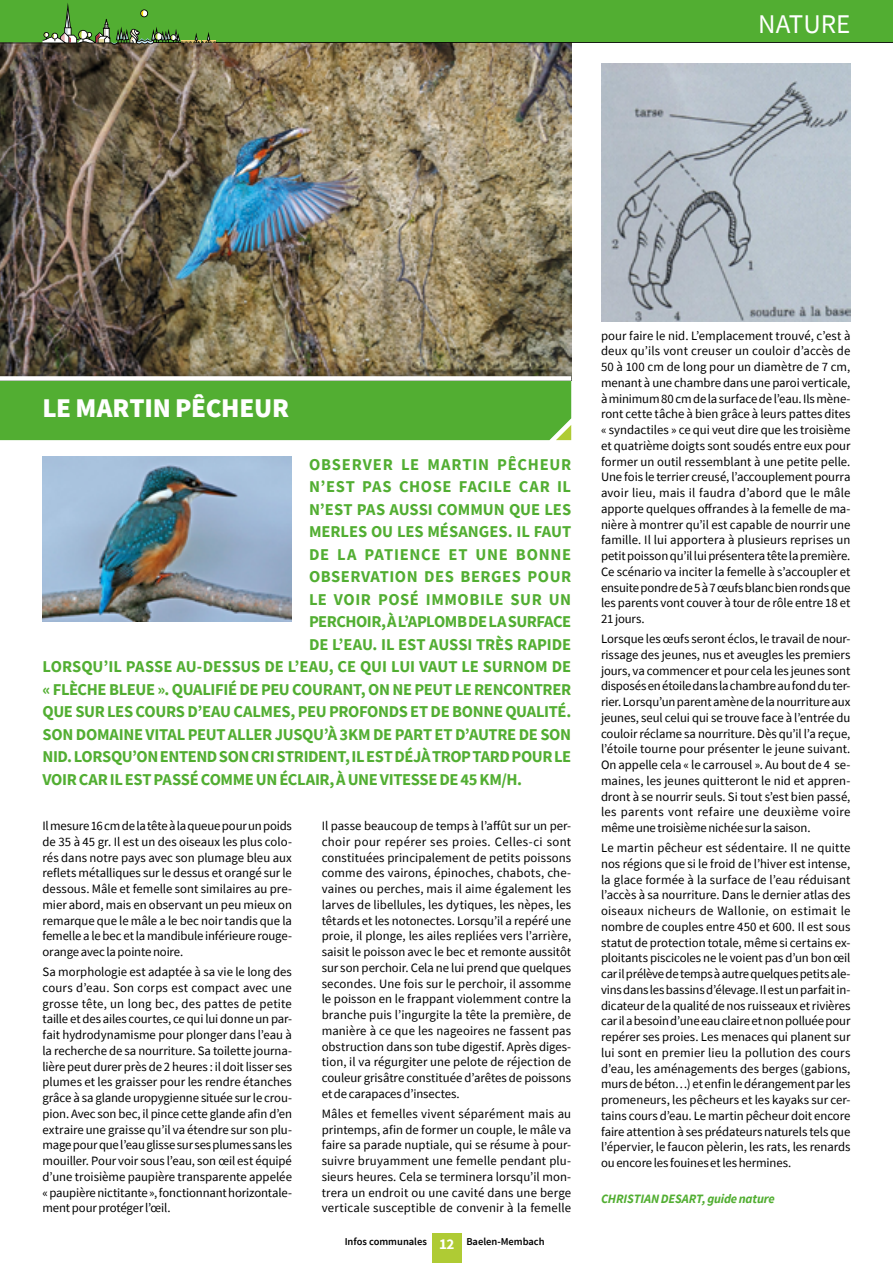
<style>
.page{position:relative;width:893px;height:1263px;background:#fff}
.page>*{position:absolute;margin:0;border:0;box-sizing:border-box;transform-origin:0 0}
.Texte_INFOS{font:900 27px "Source Sans Pro";letter-spacing:-.01em;color:#fff}
.t1{font:27px "Source Sans Pro";color:#fff}
.Chapeau_NATURE{font:700 16.5px "Source Sans Pro";letter-spacing:-.015em;color:#52ae32}
.Chapeau_NATURE-2{font:700 16.5px "Source Sans Pro";letter-spacing:.035em;color:#52ae32}
.Chapeau_NATURE-3{font:700 16.5px "Source Sans Pro";letter-spacing:.03em;color:#52ae32}
.Chapeau_NATURE-4{font:700 16.5px "Source Sans Pro";letter-spacing:.05em;color:#52ae32}
.Chapeau_NATURE-5{font:700 16.5px "Source Sans Pro";letter-spacing:.045em;color:#52ae32}
.Texte_NATURE{font:12.75px/15.8px "Source Sans Pro";letter-spacing:-.01em;color:#000;text-align:justify}
.Texte_NATURE-2{font:italic 700 12.75px "Source Sans Pro";letter-spacing:-.01em;color:#52ae32}
.t2{font:600 10.5px "Source Sans Pro";color:#000}
.s1{font-weight:700;font-size:15px;color:#fff}
</style>
<div class="page">
<div style="left:0;top:381px;width:571px;height:59px;background:#52ae32"></div>
<svg style="left:556px;top:425px;width:15px;height:15px"></svg>
<img style="left:0;top:45px;width:571px;height:314px">
<img style="left:0;top:359px;width:571px;height:17px">
<img style="left:43px;top:456px;width:249px;height:166px">
<img style="left:601px;top:64px;width:249px;height:258px">
<div style="left:432px;top:1233px;width:29px;height:30px;background:#afcb34"></div>
<svg style="left:0;top:0;width:893px;height:45px;background:#56a837"></svg>
<p class="t1" style="left:758px;top:7px;width:94px">NATURE</p>
<p class="Texte_INFOS" style="left:43px;top:389px;width:248px">LE MARTIN PÊCHEUR</p>
<p class="Chapeau_NATURE-4" style="left:309px;top:453px;width:264px">OBSERVER LE MARTIN PÊCHEUR</p>
<p class="Chapeau_NATURE-2" style="left:309px;top:475px;width:264px">N’EST PAS CHOSE FACILE CAR IL</p>
<p class="Chapeau_NATURE" style="left:309px;top:498px;width:264px">N’EST PAS AUSSI COMMUN QUE LES</p>
<p class="Chapeau_NATURE" style="left:309px;top:520px;width:264px">MERLES OU LES MÉSANGES. IL FAUT</p>
<p class="Chapeau_NATURE-5" style="left:309px;top:543px;width:264px">DE LA PATIENCE ET UNE BONNE</p>
<p class="Chapeau_NATURE-3" style="left:309px;top:565px;width:264px">OBSERVATION DES BERGES POUR</p>
<p class="Chapeau_NATURE-2" style="left:309px;top:588px;width:264px">LE VOIR POSÉ IMMOBILE SUR UN</p>
<p class="Chapeau_NATURE" style="left:309px;top:610px;width:264px">PERCHOIR, À L’APLOMB DE LA SURFACE</p>
<p class="Chapeau_NATURE" style="left:309px;top:633px;width:264px">DE L’EAU. IL EST AUSSI TRÈS RAPIDE</p>
<p class="Chapeau_NATURE" style="left:43px;top:655px;width:530px">LORSQU’IL PASSE AU-DESSUS DE L’EAU, CE QUI LUI VAUT LE SURNOM DE</p>
<p class="Chapeau_NATURE" style="left:43px;top:678px;width:530px">« FLÈCHE BLEUE ». QUALIFIÉ DE PEU COURANT, ON NE PEUT LE RENCONTRER</p>
<p class="Chapeau_NATURE" style="left:43px;top:700px;width:530px">QUE SUR LES COURS D’EAU CALMES, PEU PROFONDS ET DE BONNE QUALITÉ.</p>
<p class="Chapeau_NATURE" style="left:43px;top:723px;width:530px">SON DOMAINE VITAL PEUT ALLER JUSQU’À 3KM DE PART ET D’AUTRE DE SON</p>
<p class="Chapeau_NATURE" style="left:43px;top:745px;width:530px">NID. LORSQU’ON ENTEND SON CRI STRIDENT, IL EST DÉJÀ TROP TARD POUR LE</p>
<p class="Chapeau_NATURE" style="left:43px;top:768px;width:481px">VOIR CAR IL EST PASSÉ COMME UN ÉCLAIR, À UNE VITESSE DE 45 KM/H.</p>
<p class="Texte_NATURE" style="left:43px;top:818px;width:251px">Il mesure 16 cm de la tête à la queue pour un poids de 35 à 45 gr. Il est un des oiseaux les plus colo&shy;rés dans notre pays avec son plumage bleu aux reflets métalliques sur le dessus et orangé sur le dessous. Mâle et femelle sont similaires au pre&shy;mier abord, mais en observant un peu mieux on remarque que le mâle a le bec noir tandis que la femelle a le bec et la mandibule inférieure rouge&shy;orange avec la pointe noire.</p>
<p class="Texte_NATURE" style="left:43px;top:964px;width:251px">Sa morphologie est adaptée à sa vie le long des cours d’eau. Son corps est compact avec une grosse tête, un long bec, des pattes de petite taille et des ailes courtes, ce qui lui donne un par&shy;fait hydrodynamisme pour plonger dans l’eau à la recherche de sa nourriture. Sa toilette journa&shy;lière peut durer près de 2 heures : il doit lisser ses plumes et les graisser pour les rendre étanches grâce à sa glande uropygienne située sur le crou&shy;pion. Avec son bec, il pince cette glande afin d’en extraire une graisse qu’il va étendre sur son plu&shy;mage pour que l’eau glisse sur ses plumes sans les mouiller. Pour voir sous l’eau, son œil est équipé d’une troisième paupière transparente appelée «paupière nictitante », fonctionnant horizontale&shy;ment pour protéger l’œil.</p>
<p class="Texte_NATURE" style="left:322px;top:818px;width:251px">Il passe beaucoup de temps à l’affût sur un per&shy;choir pour repérer ses proies. Celles-ci sont constituées principalement de petits poissons comme des vairons, épinoches, chabots, che&shy;vaines ou perches, mais il aime également les larves de libellules, les dytiques, les nèpes, les têtards et les notonectes. Lorsqu’il a repéré une proie, il plonge, les ailes repliées vers l’arrière, saisit le poisson avec le bec et remonte aussitôt sur son perchoir. Cela ne lui prend que quelques secondes. Une fois sur le perchoir, il assomme le poisson en le frappant violemment contre la branche puis l’ingurgite la tête la première, de manière à ce que les nageoires ne fassent pas obstruction dans son tube digestif. Après diges&shy;tion, il va régurgiter une pelote de réjection de couleur grisâtre constituée d’arêtes de poissons et de carapaces d’insectes.</p>
<p class="Texte_NATURE" style="left:322px;top:1106px;width:251px">Mâles et femelles vivent séparément mais au printemps, afin de former un couple, le mâle va faire sa parade nuptiale, qui se résume à pour&shy;suivre bruyamment une femelle pendant plu&shy;sieurs heures. Cela se terminera lorsqu’il mon&shy;trera un endroit ou une cavité dans une berge verticale susceptible de convenir à la femelle</p>
<p class="t2" style="left:345px;top:1235px;width:201px">Infos communales <span class="s1">12</span> Baelen-Membach</p>
<p class="Texte_NATURE" style="left:601px;top:327px;width:251px">pour faire le nid. L’emplacement trouvé, c’est à deux qu’ils vont creuser un couloir d’accès de 50 à 100 cm de long pour un diamètre de 7 cm, menant à une chambre dans une paroi verticale, à minimum 80cm de la surface de l’eau. Ils mène&shy;ront cette tâche à bien grâce à leurs pattes dites « syndactiles » ce qui veut dire que les troisième et quatrième doigts sont soudés entre eux pour former un outil ressemblant à une petite pelle.<br>Une fois le terrier creusé, l’accouplement pourra avoir lieu, mais il faudra d’abord que le mâle apporte quelques offrandes à la femelle de ma&shy;nière à montrer qu’il est capable de nourrir une famille. Il lui apportera à plusieurs reprises un petit poisson qu’il lui présentera tête la première.<br>Ce scénario va inciter la femelle à s’accoupler et ensuite pondre de 5 à 7 œufs blanc bien ronds que les parents vont couver à tour de rôle entre 18 et 21 jours.</p>
<p class="Texte_NATURE" style="left:601px;top:631px;width:251px">Lorsque les œufs seront éclos, le travail de nour&shy;rissage des jeunes, nus et aveugles les premiers jours, va commencer et pour cela les jeunes sont disposés en étoile dans la chambre au fond du ter&shy;rier. Lorsqu’un parent amène de la nourriture aux jeunes, seul celui qui se trouve face à l’entrée du couloir réclame sa nourriture. Dès qu’il l’a reçue, l’étoile tourne pour présenter le jeune suivant.<br>On appelle cela « le carrousel ». Au bout de 4 se&shy;maines, les jeunes quitteront le nid et appren&shy;dront à se nourrir seuls. Si tout s’est bien passé, les parents vont refaire une deuxième voire même une troisième nichée sur la saison.</p>
<p class="Texte_NATURE" style="left:601px;top:840px;width:251px">Le martin pêcheur est sédentaire. Il ne quitte nos régions que si le froid de l’hiver est intense, la glace formée à la surface de l’eau réduisant l’accès à sa nourriture. Dans le dernier atlas des oiseaux nicheurs de Wallonie, on estimait le nombre de couples entre 450 et 600. Il est sous statut de protection totale, même si certains ex&shy;ploitants piscicoles ne le voient pas d’un bon œil car il prélève de temps à autre quelques petits ale&shy;vins dans les bassins d’élevage. Il est un parfait in&shy;dicateur de la qualité de nos ruisseaux et rivières car il a besoin d’une eau claire et non polluée pour repérer ses proies. Les menaces qui planent sur lui sont en premier lieu la pollution des cours d’eau, les aménagements des berges (gabions, murs de béton…) et enfin le dérangement par les promeneurs, les pêcheurs et les kayaks sur cer&shy;tains cours d’eau. Le martin pêcheur doit encore faire attention à ses prédateurs naturels tels que l’épervier, le faucon pèlerin, les rats, les renards ou encore les fouines et les hermines.</p>
<p class="Texte_NATURE-2" style="left:601px;top:1190px;width:175px">CHRISTIAN DESART, guide nature</p>
</div>
